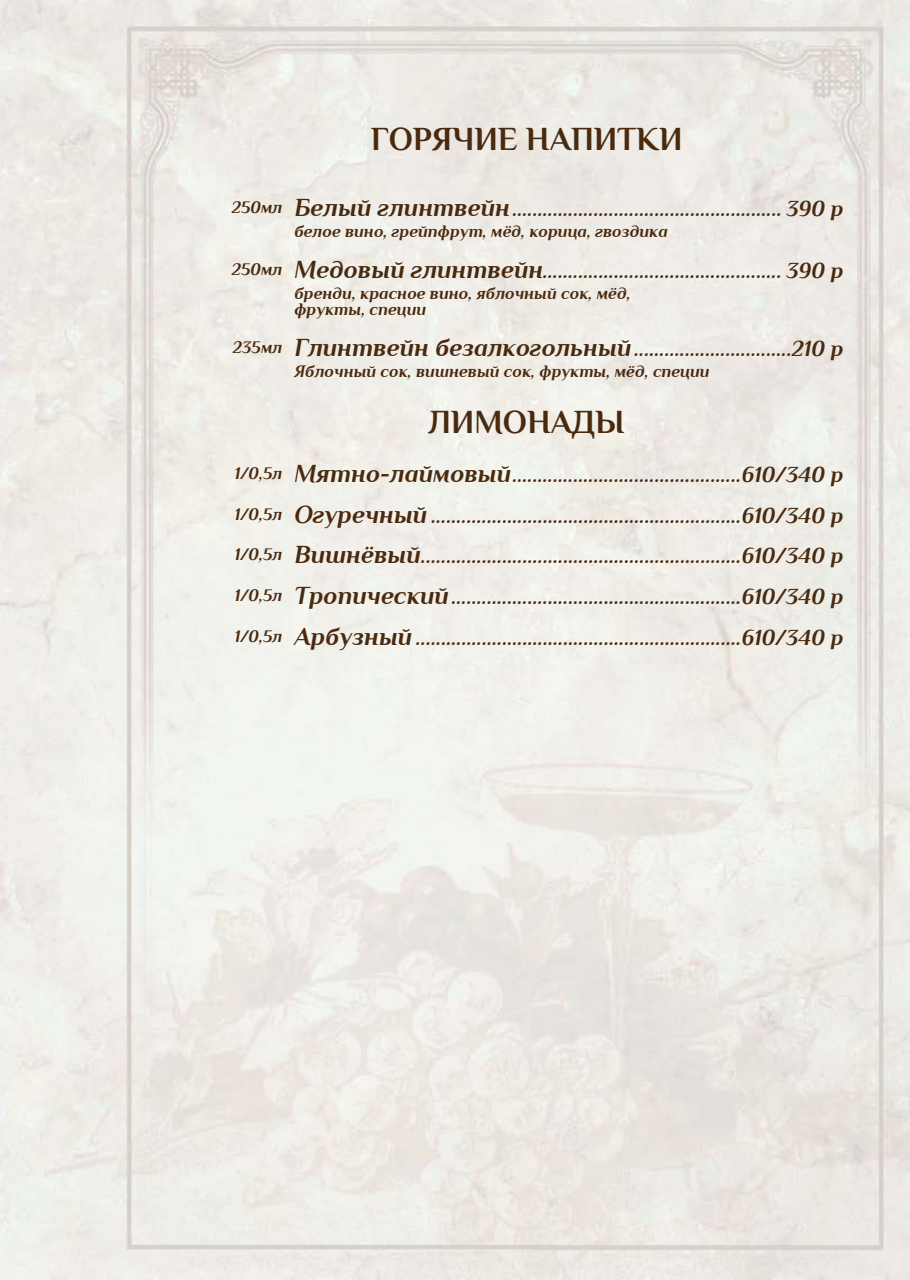
<style>
.page{position:relative;width:910px;height:1280px;background:#fff}
.page>*{position:absolute;margin:0;border:0;box-sizing:border-box;transform-origin:0 0}
.t1{font:700 33px "Philosopher";color:#4a2a0e}
.t2{font:italic 700 22.5px/40.8px "Philosopher";color:#4a2a0e;text-align:justify}
.t3{font:italic 700 17.25px/16.5px "Philosopher";color:#4a2a0e}
.s1{font-size:17.25px}
.s2{font-size:25.5px}
</style>
<div class="page">
<img style="left:0;top:0;width:910px;height:1280px">
<h1 class="t1" style="left:371px;top:122px;width:313px">ГОРЯЧИЕ НАПИТКИ</h1>
<p class="t2" style="left:232px;top:189px;width:613px"><span class="s1">250мл</span> <span class="s2">Белый глинтвейн</span>..................................................... 390 р</p>
<p class="t3" style="left:294px;top:224px;width:375px">белое вино, грейпфрут, мёд, корица, гвоздика</p>
<p class="t2" style="left:232px;top:251px;width:613px"><span class="s1">250мл</span> <span class="s2">Медовый глинтвейн</span>............................................... 390 р</p>
<p class="t3" style="left:294px;top:285px;width:338px">бренди, красное вино, яблочный сок, мёд, фрукты, специи</p>
<p class="t2" style="left:233px;top:329px;width:612px"><span class="s1">235мл</span> <span class="s2">Глинтвейн безалкогольный</span>...............................210 р</p>
<p class="t3" style="left:294px;top:363px;width:417px">Яблочный сок, вишневый сок, фрукты, мёд, специи</p>
<h1 class="t1" style="left:429px;top:405px;width:198px">ЛИМОНАДЫ</h1>
<p class="t2" style="left:235px;top:454px;width:610px"><span class="s1">1/0,5л</span> <span class="s2">Мятно-лаймовый</span>.............................................610/340 р <span class="s1">1/0,5л</span> <span class="s2">Огуречный</span> .............................................................610/340 р <span class="s1">1/0,5л</span> <span class="s2">Вишнёвый</span>...............................................................610/340 р <span class="s1">1/0,5л</span> <span class="s2">Тропический</span>.........................................................610/340 р <span class="s1">1/0,5л</span> <span class="s2">Арбузный</span> ................................................................610/340 р</p>
</div>
